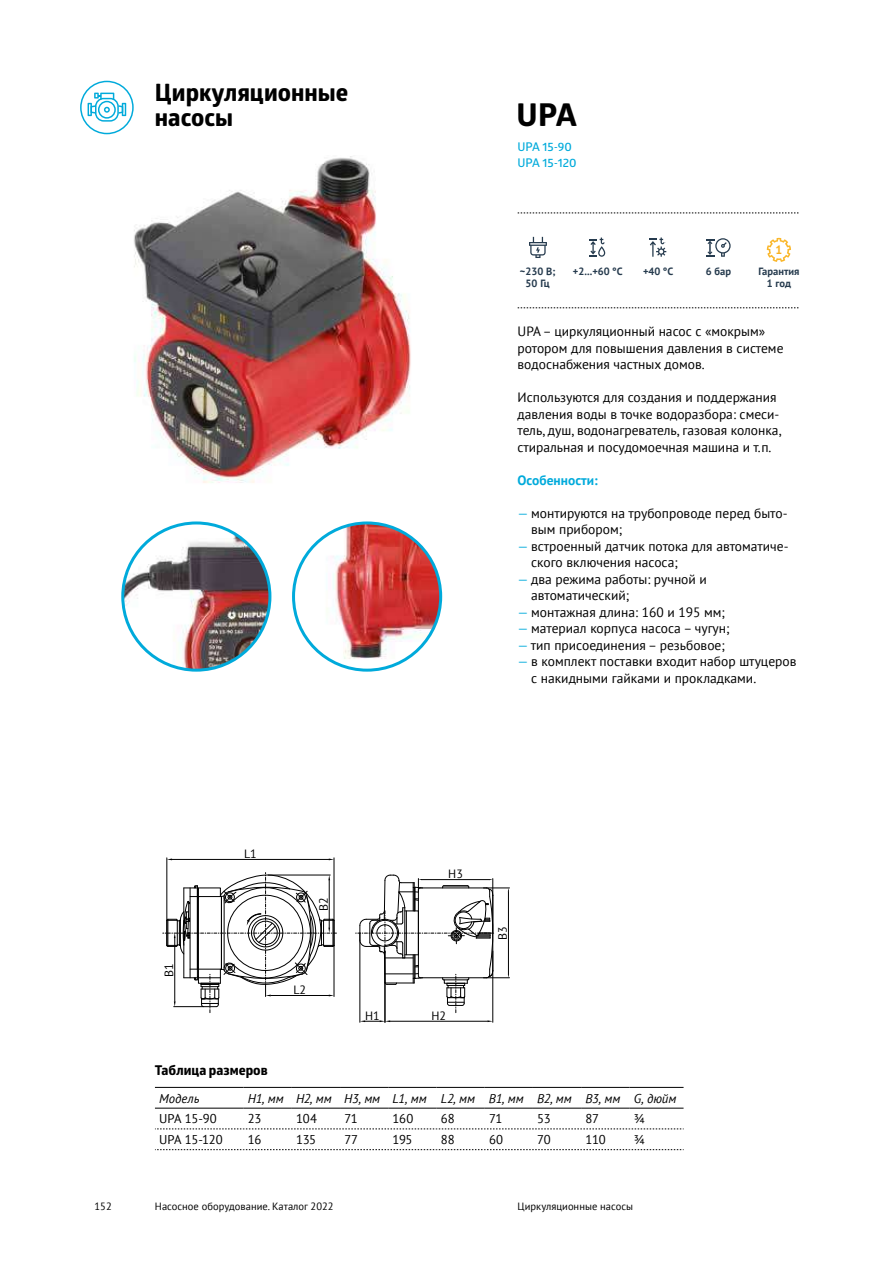
<style>
.page{position:relative;width:893px;height:1263px;background:#fff}
.page>*{position:absolute;margin:0;border:0;box-sizing:border-box;transform-origin:0 0}
.t1{font:700 31.5px "Globerx";color:#000}
.t2{font:700 24px/24.8px "Globerx";color:#000}
.t3{font:13.5px/16.5px "PT Sans";color:#000}
.t4{font:700 13.5px "Globerx";color:#000}
.t5{font:700 13.5px "PT Sans";color:#00aadb}
.t6{font:12.75px "PT Sans";letter-spacing:-.02em;color:#000}
.t7{font:italic 12.75px "PT Sans";color:#000}
.t8{font:600 12px/16.5px "Glober";color:#00aadb}
.t9{font:12px "PT Sans";color:#000}
.t10{font:700 12px "PT Sans";color:#f9b020}
.t11{font:10.5px "PT Sans";letter-spacing:.005em;color:#000}
.t12{font:700 10.5px/12px "PT Sans";letter-spacing:.005em;color:#263b4e;text-align:center}
.s1{color:#00aadb}
</style>
<div class="page">
<svg style="left:80px;top:81px;width:54px;height:53px"></svg>
<img style="left:134px;top:156px;width:277px;height:327px">
<svg style="left:767px;top:238px;width:24px;height:24px"></svg>
<svg style="left:589px;top:238px;width:16px;height:19px"></svg>
<svg style="left:529px;top:237px;width:18px;height:21px"></svg>
<svg style="left:518px;top:213px;width:280px;height:1px"></svg>
<svg style="left:518px;top:308px;width:280px;height:1px"></svg>
<svg style="left:649px;top:237px;width:17px;height:20px"></svg>
<svg style="left:706px;top:238px;width:25px;height:19px"></svg>
<svg style="left:155px;top:1129px;width:529px;height:1px"></svg>
<svg style="left:155px;top:1149px;width:529px;height:1px"></svg>
<hr style="left:244px;top:1108px;width:48px;height:1px;background:#000">
<hr style="left:292px;top:1108px;width:48px;height:1px;background:#000">
<hr style="left:340px;top:1108px;width:48px;height:1px;background:#000">
<hr style="left:388px;top:1108px;width:48px;height:1px;background:#000">
<hr style="left:436px;top:1108px;width:49px;height:1px;background:#000">
<hr style="left:485px;top:1108px;width:48px;height:1px;background:#000">
<hr style="left:533px;top:1108px;width:48px;height:1px;background:#000">
<hr style="left:581px;top:1108px;width:48px;height:1px;background:#000">
<hr style="left:629px;top:1108px;width:55px;height:1px;background:#000">
<hr style="left:155px;top:1087px;width:89px;height:1px;background:#000">
<hr style="left:155px;top:1108px;width:89px;height:1px;background:#000">
<hr style="left:244px;top:1087px;width:48px;height:1px;background:#000">
<hr style="left:292px;top:1087px;width:48px;height:1px;background:#000">
<hr style="left:340px;top:1087px;width:48px;height:1px;background:#000">
<hr style="left:388px;top:1087px;width:48px;height:1px;background:#000">
<hr style="left:436px;top:1087px;width:49px;height:1px;background:#000">
<hr style="left:485px;top:1087px;width:48px;height:1px;background:#000">
<hr style="left:533px;top:1087px;width:48px;height:1px;background:#000">
<hr style="left:581px;top:1087px;width:48px;height:1px;background:#000">
<hr style="left:629px;top:1087px;width:55px;height:1px;background:#000">
<hr style="left:167px;top:858px;width:1px;height:88px;background:#000">
<hr style="left:334px;top:858px;width:1px;height:88px;background:#000">
<hr style="left:172px;top:859px;width:157px;height:1px;background:#000">
<hr style="left:492px;top:951px;width:1px;height:71px;background:#000">
<hr style="left:390px;top:1021px;width:98px;height:1px;background:#000">
<hr style="left:360px;top:933px;width:1px;height:89px;background:#000">
<hr style="left:385px;top:951px;width:1px;height:71px;background:#000">
<svg style="left:360px;top:1020px;width:30px;height:2px"></svg>
<svg style="left:355px;top:874px;width:154px;height:139px"></svg>
<svg style="left:163px;top:872px;width:173px;height:141px"></svg>
<img style="left:123px;top:523px;width:147px;height:147px;border-radius:74px">
<div style="left:121px;top:521px;width:150px;height:151px;border:3px solid #00aadb;border-radius:50%"></div>
<img style="left:294px;top:523px;width:147px;height:147px;border-radius:74px">
<div style="left:292px;top:521px;width:150px;height:151px;border:3px solid #00aadb;border-radius:50%"></div>
<h2 class="t2" style="left:155px;top:80px;width:195px">Циркуляционные насосы</h2>
<h1 class="t1" style="left:517px;top:92px;width:62px">UPA</h1>
<p class="t8" style="left:518px;top:138px;width:60px">UPA 15-90<br>UPA 15-120</p>
<p class="t12" style="left:520px;top:265px;width:37px">~230 В;</p>
<p class="t12" style="left:573px;top:265px;width:51px">+2...+60 °С</p>
<p class="t12" style="left:643px;top:265px;width:32px">+40 °С</p>
<p class="t12" style="left:706px;top:265px;width:27px">6 бар</p>
<p class="t12" style="left:526px;top:277px;width:26px">50 Гц</p>
<p class="t10" style="left:776px;top:242px;width:8px">1</p>
<p class="t12" style="left:758px;top:265px;width:43px">Гарантия<br>1 год</p>
<p class="t3" style="left:518px;top:323px;width:267px">UPA – циркуляционный насос с «мокрым» ротором для повышения давления в системе водоснабжения частных домов.</p>
<p class="t3" style="left:518px;top:389px;width:266px">Используются для создания и поддержания давления воды в точке водоразбора: смеси&shy;тель, душ, водонагреватель, газовая колонка, стиральная и посудомоечная машина и т.п.</p>
<p class="t5" style="left:518px;top:471px;width:82px">Особенности:</p>
<p class="t3" style="left:531px;top:505px;width:258px;text-indent:-14px"><span class="s1">—</span> монтируются на трубопроводе перед быто&shy;вым прибором;</p>
<p class="t3" style="left:531px;top:538px;width:259px;text-indent:-14px"><span class="s1">—</span> встроенный датчик потока для автоматиче&shy;ского включения насоса;</p>
<p class="t3" style="left:531px;top:571px;width:177px;text-indent:-14px"><span class="s1">—</span> два режима работы: ручной и автоматический;</p>
<p class="t3" style="left:518px;top:604px;width:209px"><span class="s1">—</span> монтажная длина: 160 и 195 мм;</p>
<p class="t3" style="left:518px;top:620px;width:214px"><span class="s1">—</span> материал корпуса насоса – чугун;</p>
<p class="t3" style="left:518px;top:637px;width:209px"><span class="s1">—</span> тип присоединения – резьбовое;</p>
<p class="t3" style="left:531px;top:653px;width:267px;text-indent:-14px"><span class="s1">—</span> в комплект поставки входит набор штуцеров с накидными гайками и прокладками.</p>
<p class="t9" style="left:161px;top:976px;width:15px;rotate:-90deg">B1</p>
<p class="t9" style="left:244px;top:846px;width:14px">L1</p>
<p class="t9" style="left:316px;top:911px;width:15px;rotate:-90deg">B2</p>
<p class="t9" style="left:293px;top:982px;width:14px">L2</p>
<p class="t9" style="left:448px;top:866px;width:16px">H3</p>
<p class="t9" style="left:365px;top:1008px;width:16px">H1</p>
<p class="t9" style="left:432px;top:1008px;width:16px">H2</p>
<p class="t9" style="left:495px;top:939px;width:15px;rotate:-90deg">B3</p>
<p class="t4" style="left:155px;top:1060px;width:114px">Таблица размеров</p>
<p class="t7" style="left:159px;top:1090px;width:42px">Модель</p>
<p class="t7" style="left:248px;top:1090px;width:430px">Н1, мм Н2, мм Н3, мм L1, мм L2, мм B1, мм B2, мм B3, мм G, дюйм</p>
<p class="t6" style="left:159px;top:1111px;width:59px">UPA 15-90</p>
<p class="t6" style="left:248px;top:1111px;width:15px">23</p>
<p class="t6" style="left:296px;top:1111px;width:22px">104</p>
<p class="t6" style="left:344px;top:1111px;width:15px">71</p>
<p class="t6" style="left:393px;top:1111px;width:22px">160</p>
<p class="t6" style="left:441px;top:1111px;width:15px">68</p>
<p class="t6" style="left:489px;top:1111px;width:15px">71</p>
<p class="t6" style="left:537px;top:1111px;width:15px">53</p>
<p class="t6" style="left:585px;top:1111px;width:15px">87</p>
<p class="t6" style="left:634px;top:1111px;width:5px">3/4</p>
<p class="t6" style="left:159px;top:1131px;width:65px">UPA 15-120</p>
<p class="t6" style="left:248px;top:1131px;width:15px">16</p>
<p class="t6" style="left:296px;top:1131px;width:22px">135</p>
<p class="t6" style="left:344px;top:1131px;width:15px">77</p>
<p class="t6" style="left:393px;top:1131px;width:22px">195</p>
<p class="t6" style="left:441px;top:1131px;width:15px">88</p>
<p class="t6" style="left:489px;top:1131px;width:16px">60</p>
<p class="t6" style="left:537px;top:1131px;width:15px">70</p>
<p class="t6" style="left:585px;top:1131px;width:22px">110</p>
<p class="t6" style="left:634px;top:1131px;width:5px">3/4</p>
<p class="t11" style="left:94px;top:1199px;width:19px">152</p>
<p class="t11" style="left:155px;top:1199px;width:180px">Насосное оборудование. Каталог 2022</p>
<p class="t11" style="left:518px;top:1199px;width:117px">Циркуляционные насосы</p>
</div>
